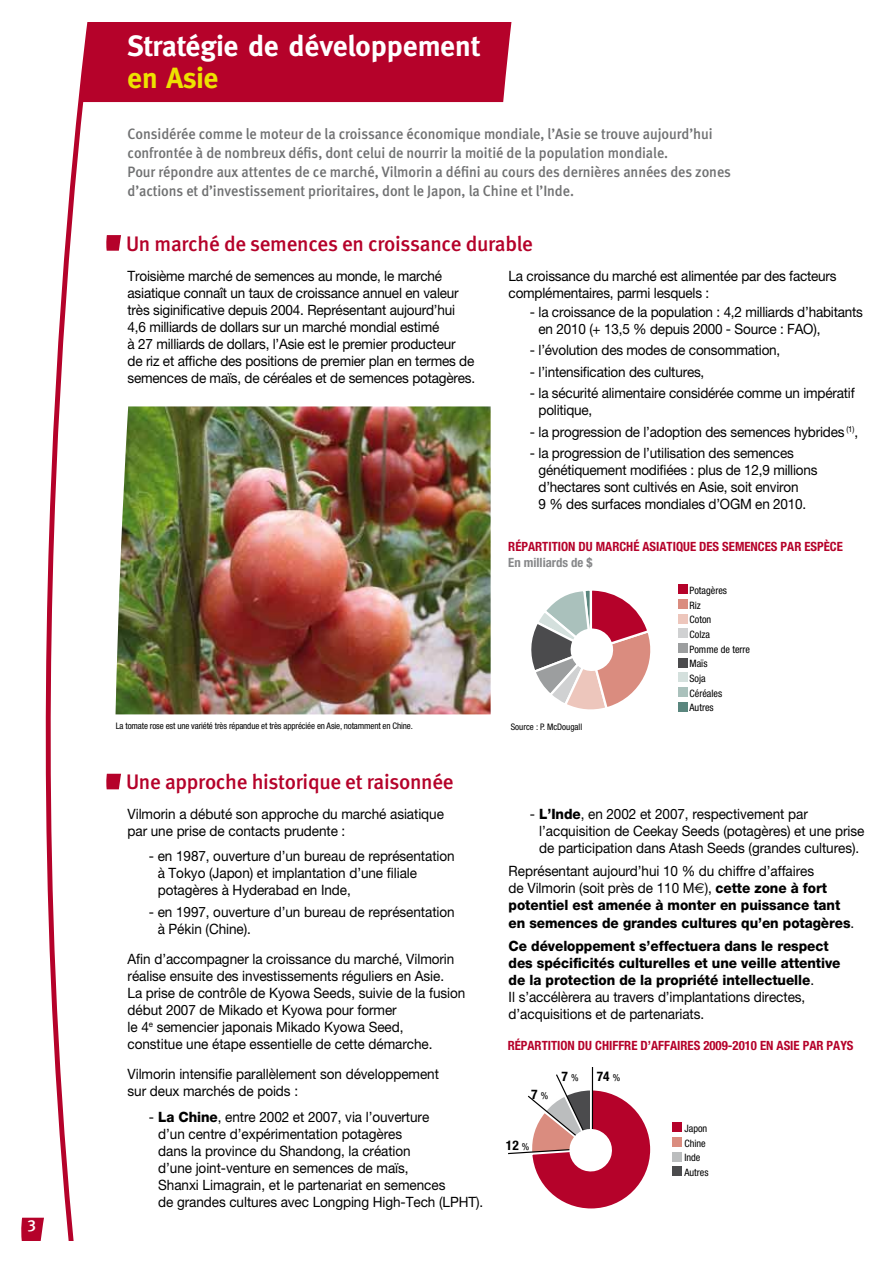
<style>
.page{position:relative;width:893px;height:1263px;background:#fff}
.page>*{position:absolute;margin:0;border:0;box-sizing:border-box;transform-origin:0 0}
.t1{font:700 29.25px "Meta";color:#fff}
.t2{font:700 29.25px "Meta";color:#ede200}
.t3{font:21px "Meta Medium LF";letter-spacing:-.015em;color:#b5022a}
.t4{font:16.2px "Meta Plus Medium Caps";color:#fff}
.t5{font:500 15px/18.8px "Meta";letter-spacing:-.005em;color:#707172;scale:.95 1}
.t6{font:14.25px/17.1px "Helvetica Neue";letter-spacing:-.005em;color:#000;scale:.95 1}
.t7{font:800 14.25px/17.1px "Helvetica Neue LT Pro";letter-spacing:-.005em;color:#000;scale:.95 1}
.t8{font:700 condensed 13.35px "Helvetica Neue";color:#000}
.t9{font:700 condensed 12.75px "Helvetica Neue";color:#b5022a}
.t10{font:700 condensed 12.75px "Helvetica Neue";color:#87888a}
.t11{font:condensed 10.2px/14.7px "Helvetica Neue";color:#000}
.t12{font:condensed 9px "Helvetica Neue";letter-spacing:-.015em;color:#000}
.s1{font-family:"Helvetica Neue LT Pro";font-weight:800}
.s2{font-family:"Euro Sans"}
.s3{font-family:"Helvetica Neue";font-weight:400}
.s4{font-weight:400;font-size:9.75px}
</style>
<div class="page">
<div style="left:99px;top:22px;width:413px;height:80px;background:#b5022a"></div>
<svg style="left:22px;top:22px;width:77px;height:1219px"></svg>
<svg style="left:21px;top:1218px;width:23px;height:23px"></svg>
<svg style="left:106px;top:235px;width:15px;height:16px"></svg>
<svg style="left:106px;top:774px;width:15px;height:15px"></svg>
<div style="left:673px;top:1167px;width:9px;height:9px;background:#4b4b4d"></div>
<div style="left:673px;top:1152px;width:9px;height:9px;background:#bbbdbe"></div>
<div style="left:673px;top:1137px;width:9px;height:10px;background:#da8c7f"></div>
<div style="left:673px;top:1122px;width:9px;height:10px;background:#b5022a"></div>
<hr style="left:592px;top:1067px;width:1px;height:83px;background:#000">
<svg style="left:508px;top:1073px;width:143px;height:136px"></svg>
<div style="left:678px;top:629px;width:9px;height:9px;background:#d0d1d2"></div>
<div style="left:678px;top:614px;width:9px;height:9px;background:#edc6bc"></div>
<div style="left:678px;top:643px;width:9px;height:10px;background:#9c9e9f"></div>
<div style="left:678px;top:599px;width:9px;height:10px;background:#da8c7f"></div>
<div style="left:678px;top:584px;width:9px;height:10px;background:#b5022a"></div>
<div style="left:678px;top:687px;width:9px;height:10px;background:#aac1bc"></div>
<div style="left:678px;top:672px;width:9px;height:10px;background:#d4e0dd"></div>
<div style="left:678px;top:702px;width:9px;height:9px;background:#5a867e"></div>
<div style="left:678px;top:658px;width:9px;height:9px;background:#4b4b4d"></div>
<svg style="left:531px;top:590px;width:120px;height:120px"></svg>
<img style="left:116px;top:406px;width:375px;height:308px">
<p class="t4" style="left:27px;top:1216px;width:10px">3</p>
<h1 class="t1" style="left:128px;top:29px;width:354px">Stratégie de développement</h1>
<h1 class="t2" style="left:128px;top:61px;width:92px">en Asie</h1>
<p class="t5" style="left:128px;top:125px;width:637px">Considérée comme le moteur de la croissance économique mondiale, l’Asie se trouve aujourd’hui confrontée à de nombreux défis, dont celui de nourrir la moitié de la population mondiale.<br>Pour répondre aux attentes de ce marché, Vilmorin a défini au cours des dernières années des zones d’actions et d’investissement prioritaires, dont le Japon, la Chine et l’Inde.</p>
<h2 class="t3" style="left:126px;top:231px;width:408px">Un marché de semences en croissance durable</h2>
<p class="t6" style="left:128px;top:267px;width:367px">Troisième marché de semences au monde, le marché asiatique connaît un taux de croissance annuel en valeur très siginificative depuis 2004. Représentant aujourd’hui 4,6 milliards de dollars sur un marché mondial estimé<br>à 27 milliards de dollars, l’Asie est le premier producteur<br>de riz et affiche des positions de premier plan en termes de semences de maïs, de céréales et de semences potagères.</p>
<p class="t6" style="left:509px;top:267px;width:347px">La croissance du marché est alimentée par des facteurs complémentaires, parmi lesquels :</p>
<p class="t6" style="left:538px;top:303px;width:343px;text-indent:-9px">- la croissance de la population : 4,2 milliards d’habitants en 2010 (+ 13,5 % depuis 2000 - Source : FAO),</p>
<p class="t6" style="left:530px;top:341px;width:265px">- l’évolution des modes de consommation,</p>
<p class="t6" style="left:530px;top:363px;width:185px">- l’intensification des cultures,</p>
<p class="t6" style="left:538px;top:384px;width:334px;text-indent:-9px">- la sécurité alimentaire considérée comme un impératif politique,</p>
<p class="t6" style="left:530px;top:423px;width:347px">- la progression de l’adoption des semences hybrides <sup>(1)</sup>,</p>
<p class="t6" style="left:538px;top:444px;width:295px;text-indent:-9px">- la progression de l’utilisation des semences génétiquement modifiées : plus de 12,9 millions d’hectares sont cultivés en Asie, soit environ<br>9 % des surfaces mondiales d’OGM en 2010.</p>
<p class="t9" style="left:508px;top:539px;width:336px">RÉPARTITION DU MARCHÉ ASIATIQUE DES SEMENCES PAR ESPÈCE</p>
<p class="t10" style="left:508px;top:554px;width:86px">En milliards de $</p>
<p class="t11" style="left:689px;top:583px;width:39px">Potagères</p>
<p class="t11" style="left:689px;top:598px;width:13px">Riz</p>
<p class="t11" style="left:689px;top:612px;width:62px">Coton<br>Colza<br>Pomme de terre</p>
<p class="t11" style="left:689px;top:656px;width:19px">Maïs</p>
<p class="t12" style="left:116px;top:720px;width:299px">La tomate rose est une variété très répandue et très appréciée en Asie, notamment en Chine.</p>
<p class="t12" style="left:511px;top:721px;width:73px">Source : P. McDougall</p>
<p class="t11" style="left:689px;top:671px;width:34px">Soja<br>Céréales<br>Autres</p>
<h2 class="t3" style="left:126px;top:770px;width:329px">Une approche historique et raisonnée</h2>
<p class="t6" style="left:128px;top:805px;width:335px">Vilmorin a débuté son approche du marché asiatique par une prise de contacts prudente :</p>
<p class="t6" style="left:158px;top:847px;width:314px;text-indent:-9px">- en 1987, ouverture d’un bureau de représentation à Tokyo (Japon) et implantation d’une filiale potagères à Hyderabad en Inde,</p>
<p class="t6" style="left:158px;top:903px;width:314px;text-indent:-9px">- en 1997, ouverture d’un bureau de représentation à Pékin (Chine).</p>
<p class="t6" style="left:128px;top:950px;width:357px">Afin d’accompagner la croissance du marché, Vilmorin réalise ensuite des investissements réguliers en Asie.<br>La prise de contrôle de Kyowa Seeds, suivie de la fusion début 2007 de Mikado et Kyowa pour former<br>le 4<sup>e</sup> semencier japonais Mikado Kyowa Seed,<br>constitue une étape essentielle de cette démarche.</p>
<p class="t6" style="left:128px;top:1065px;width:329px">Vilmorin intensifie parallèlement son développement sur deux marchés de poids :</p>
<p class="t6" style="left:158px;top:1108px;width:344px;text-indent:-9px">- <span class="s1">La Chine</span>, entre 2002 et 2007, via l’ouverture<br>d’un centre d’expérimentation potagères<br>dans la province du Shandong, la création<br>d’une joint-venture en semences de maïs,<br>Shanxi Limagrain, et le partenariat en semences<br>de grandes cultures avec Longping High-Tech (LPHT).</p>
<p class="t6" style="left:539px;top:805px;width:344px;text-indent:-9px">- <span class="s1">L’Inde</span>, en 2002 et 2007, respectivement par l’acquisition de Ceekay Seeds (potagères) et une prise de participation dans Atash Seeds (grandes cultures).</p>
<p class="t6" style="left:509px;top:862px;width:337px">Représentant aujourd’hui 10 % du chiffre d’affaires de Vilmorin (soit près de 110 M<span class="s2">E</span>), <span class="s1">cette zone à fort</span></p>
<p class="t7" style="left:509px;top:897px;width:365px">potentiel est amenée à monter en puissance tant en semences de grandes cultures qu’en potagères<span class="s3">.</span></p>
<p class="t7" style="left:509px;top:937px;width:351px">Ce développement s’effectuera dans le respect des spécificités culturelles et une veille attentive de la protection de la propriété intellectuelle<span class="s3">.</span></p>
<p class="t6" style="left:509px;top:988px;width:314px">Il s’accélèrera au travers d’implantations directes, d’acquisitions et de partenariats.</p>
<p class="t9" style="left:508px;top:1038px;width:347px">RÉPARTITION DU CHIFFRE D’AFFAIRES 2009-2010 EN ASIE PAR PAYS</p>
<p class="t8" style="left:531px;top:1086px;width:19px">7 <span class="s4">%</span></p>
<p class="t8" style="left:562px;top:1068px;width:19px">7 <span class="s4">%</span></p>
<p class="t8" style="left:506px;top:1137px;width:25px">12 <span class="s4">%</span></p>
<p class="t8" style="left:597px;top:1068px;width:25px">74 <span class="s4">%</span></p>
<p class="t11" style="left:684px;top:1121px;width:24px">Japon</p>
<p class="t11" style="left:684px;top:1136px;width:23px">Chine</p>
<p class="t11" style="left:684px;top:1150px;width:26px">Inde<br>Autres</p>
</div>
